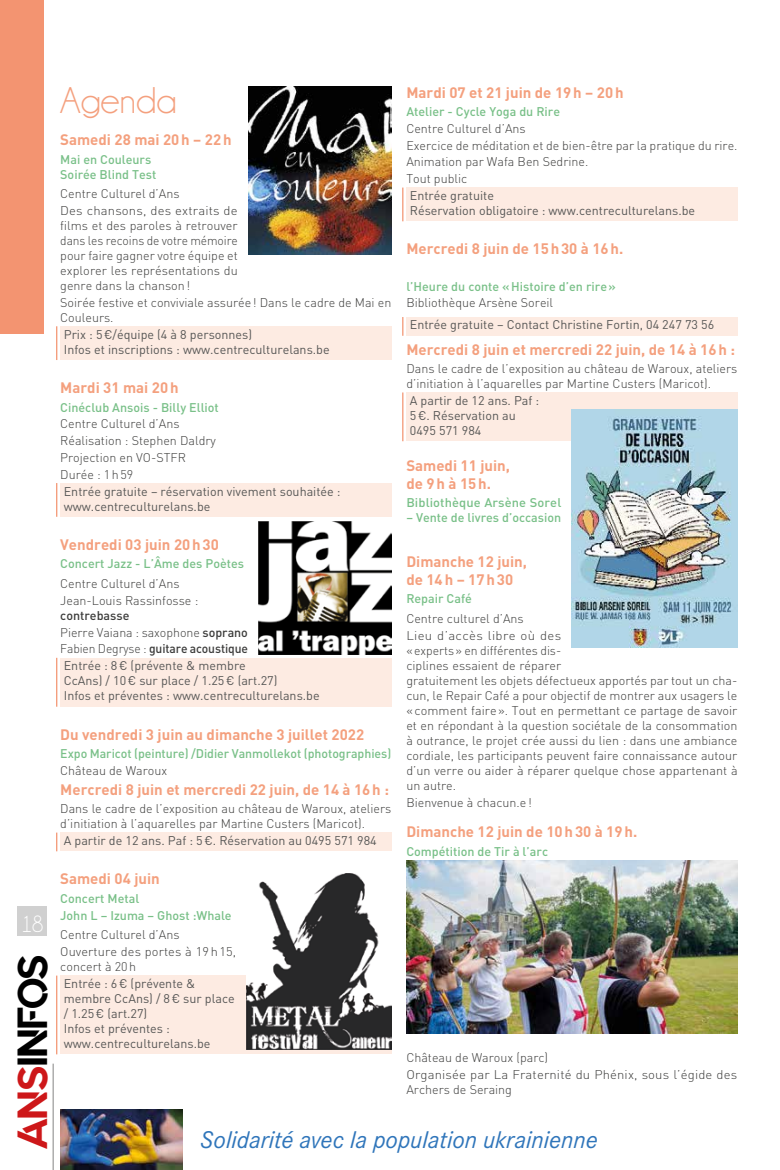
<style>
.page{position:relative;width:780px;height:1170px;background:#fff}
.page>*{position:absolute;margin:0;border:0;box-sizing:border-box;transform-origin:0 0}
.t1{font:41.88px "Quantify";color:#000}
.t2{font:37.5px "Champagne&Limousines";color:#f4a07e}
.t3{font:italic 25px "Corporate S";color:#2f75ba}
.t4{font:23.75px "Champagne&Limousines";color:#fff;scale:.95 1}
.t5{font:700 15px/18px "DIN";color:#f4a07e}
.t6{font:300 12.5px/15px "DIN";color:#3c3c3b}
.t7{font:12.5px/15px "DIN";color:#575756}
.t8{font:500 12.5px/15px "DIN";color:#79c088}
.s1{color:#cd1719}
.s2{font-weight:500}
.s3{font-weight:400;color:#575756}
</style>
<div class="page">
<hr style="left:53px;top:1063px;width:1px;height:106px;background:#9d9d9c">
<div style="left:18px;top:905px;width:29px;height:30px;background:#d0d0d0"></div>
<div style="left:0;top:0;width:44px;height:333px;background:#f39471"></div>
<img style="left:60px;top:1109px;width:122px;height:60px">
<div style="left:60px;top:326px;width:331px;height:34px;background:#fdebe2"></div>
<hr style="left:56px;top:326px;width:1px;height:34px;background:#f39471">
<div style="left:60px;top:483px;width:331px;height:33px;background:#fdebe2"></div>
<hr style="left:56px;top:483px;width:1px;height:33px;background:#f39471">
<div style="left:60px;top:657px;width:331px;height:49px;background:#fdebe2"></div>
<hr style="left:56px;top:657px;width:1px;height:49px;background:#f39471">
<div style="left:60px;top:832px;width:331px;height:19px;background:#fdebe2"></div>
<svg style="left:56px;top:832px;width:1px;height:19px"></svg>
<div style="left:60px;top:975px;width:331px;height:79px;background:#fdebe2"></div>
<hr style="left:56px;top:975px;width:1px;height:79px;background:#f39471">
<div style="left:406px;top:187px;width:331px;height:34px;background:#fdebe2"></div>
<hr style="left:402px;top:187px;width:1px;height:34px;background:#f39471">
<div style="left:406px;top:317px;width:331px;height:19px;background:#fdebe2"></div>
<svg style="left:402px;top:317px;width:1px;height:19px"></svg>
<div style="left:406px;top:392px;width:331px;height:49px;background:#fdebe2"></div>
<hr style="left:402px;top:392px;width:1px;height:49px;background:#f39471">
<img style="left:406px;top:860px;width:331px;height:173px">
<img style="left:248px;top:87px;width:143px;height:167px">
<img style="left:258px;top:521px;width:133px;height:133px">
<img style="left:247px;top:873px;width:144px;height:176px">
<img style="left:572px;top:409px;width:165px;height:238px">
<h3 class="t4" style="left:21px;top:911px;width:25px">18</h3>
<h1 class="t1" style="left:9px;top:1149px;width:197px;rotate:-90deg"><span class="s1">ANS</span>INFOS</h1>
<h2 class="t2" style="left:60px;top:81px;width:118px">Agenda</h2>
<p class="t5" style="left:60px;top:130px;width:173px">Samedi 28 mai 20h – 22h</p>
<p class="t8" style="left:60px;top:151px;width:98px">Mai en Couleurs<br>Soirée Blind Test</p>
<p class="t6" style="left:60px;top:185px;width:179px;line-height:16.8px">Centre Culturel d’Ans<br>Des chansons, des extraits de</p>
<p class="t6" style="left:60px;top:218px;width:179px;text-align:justify">films et des paroles à retrouver dans les recoins de votre mémoire pour faire gagner votre équipe et explorer les représentations du genre dans la chanson!</p>
<p class="t6" style="left:60px;top:295px;width:332px">Soirée festive et conviviale assurée! Dans le cadre de Mai en<br>Couleurs.</p>
<p class="t7" style="left:64px;top:326px;width:267px">Prix : 5€/équipe (4 à 8 personnes)<br>Infos et inscriptions : www.centreculturelans.be</p>
<p class="t5" style="left:60px;top:378px;width:120px">Mardi 31 mai 20h</p>
<p class="t8" style="left:60px;top:399px;width:160px">Cinéclub Ansois - Billy Elliot</p>
<p class="t6" style="left:60px;top:415px;width:157px;line-height:16.8px">Centre Culturel d’Ans<br>Réalisation : Stephen Daldry<br>Projection en VO-STFR<br>Durée : 1h59</p>
<p class="t7" style="left:64px;top:483px;width:278px">Entrée gratuite – réservation vivement souhaitée : www.centreculturelans.be</p>
<p class="t5" style="left:60px;top:534px;width:160px">Vendredi 03 juin 20h30</p>
<p class="t8" style="left:60px;top:556px;width:185px">Concert Jazz - L’Âme des Poètes</p>
<p class="t6" style="left:60px;top:575px;width:140px;line-height:16.8px">Centre Culturel d’Ans<br>Jean-Louis Rassinfosse :</p>
<p class="t6" style="left:60px;top:607px;width:189px;line-height:16.8px"><span class="s2">contrebasse<br></span>Pierre Vaiana : saxophone <span class="s2">soprano<br></span>Fabien Degryse : <span class="s2">guitare acoustique<br></span><span class="s3">Entrée : 8€ (prévente &amp; membre</span></p>
<p class="t7" style="left:64px;top:673px;width:257px">CcAns) / 10€ sur place / 1.25€ (art.27)<br>Infos et préventes : www.centreculturelans.be</p>
<p class="t5" style="left:60px;top:724px;width:305px">Du vendredi 3 juin au dimanche 3 juillet 2022</p>
<p class="t8" style="left:60px;top:745px;width:332px">Expo Maricot (peinture) /Didier Vanmollekot (photographies)</p>
<p class="t6" style="left:60px;top:762px;width:108px">Château de Waroux</p>
<p class="t5" style="left:60px;top:779px;width:330px">Mercredi 8 juin et mercredi 22 juin, de 14 à 16h :</p>
<p class="t6" style="left:60px;top:801px;width:332px">Dans le cadre de l’exposition au château de Waroux, ateliers d’initiation à l’aquarelles par Martine Custers (Maricot).</p>
<p class="t7" style="left:64px;top:832px;width:314px">A partir de 12 ans. Paf : 5€. Réservation au 0495 571 984</p>
<p class="t5" style="left:60px;top:869px;width:101px">Samedi 04 juin</p>
<p class="t8" style="left:60px;top:889px;width:173px;line-height:16.8px">Concert Metal<br>John L – Izuma – Ghost :Whale</p>
<p class="t6" style="left:60px;top:926px;width:177px;line-height:16.8px">Centre Culturel d’Ans<br>Ouverture des portes à 19h15,</p>
<p class="t6" style="left:60px;top:959px;width:77px">concert à 20h</p>
<p class="t7" style="left:64px;top:975px;width:172px">Entrée : 6€ (prévente &amp; membre CcAns) / 8€ sur place / 1.25€ (art.27)<br>Infos et préventes : www.centreculturelans.be</p>
<p class="t5" style="left:406px;top:82px;width:219px">Mardi 07 et 21 juin de 19h – 20h</p>
<p class="t8" style="left:406px;top:104px;width:155px">Atelier - Cycle Yoga du Rire</p>
<p class="t6" style="left:406px;top:120px;width:332px;line-height:16.8px">Centre Culturel d’Ans<br>Exercice de méditation et de bien-être par la pratique du rire.<br>Animation par Wafa Ben Sedrine.<br>Tout public</p>
<p class="t7" style="left:410px;top:188px;width:287px">Entrée gratuite<br>Réservation obligatoire : www.centreculturelans.be</p>
<p class="t5" style="left:406px;top:239px;width:218px">Mercredi 8 juin de 15h30 à 16h.</p>
<p class="t8" style="left:406px;top:278px;width:211px">l’Heure du conte «Histoire d’en rire»</p>
<p class="t6" style="left:406px;top:295px;width:148px">Bibliothèque Arsène Soreil</p>
<p class="t7" style="left:410px;top:317px;width:306px">Entrée gratuite – Contact Christine Fortin, 04 247 73 56</p>
<p class="t5" style="left:406px;top:339px;width:330px">Mercredi 8 juin et mercredi 22 juin, de 14 à 16h :</p>
<p class="t6" style="left:406px;top:361px;width:332px">Dans le cadre de l’exposition au château de Waroux, ateliers d’initiation à l’aquarelles par Martine Custers (Maricot).</p>
<p class="t7" style="left:410px;top:392px;width:131px">A partir de 12 ans. Paf :<br>5€. Réservation au<br>0495 571 984</p>
<p class="t5" style="left:406px;top:455px;width:105px">Samedi 11 juin, de 9h à 15h.</p>
<p class="t8" style="left:406px;top:495px;width:156px">Bibliothèque Arsène Sorel</p>
<p class="t8" style="left:406px;top:510px;width:156px">– Vente de livres d’occasion</p>
<p class="t5" style="left:406px;top:551px;width:122px">Dimanche 12 juin, de 14h – 17h30</p>
<p class="t8" style="left:406px;top:591px;width:67px">Repair Café</p>
<p class="t6" style="left:406px;top:610px;width:156px;line-height:16.8px">Centre culturel d’Ans<br>Lieu d’accès libre où des</p>
<p class="t6" style="left:406px;top:643px;width:333px">«experts» en différentes dis-<br>ciplines essaient de réparer<br>gratuitement les objets défectueux apportés par tout un cha&shy;cun, le Repair Café a pour objectif de montrer aux usagers le «comment faire». Tout en permettant ce partage de savoir et en répondant à la question sociétale de la consommation à outrance, le projet crée aussi du lien : dans une ambiance cordiale, les participants peuvent faire connaissance autour d’un verre ou aider à réparer quelque chose appartenant à un autre.</p>
<p class="t6" style="left:406px;top:794px;width:127px">Bienvenue à chacun.e!</p>
<p class="t5" style="left:406px;top:822px;width:232px">Dimanche 12 juin de 10h30 à 19h.</p>
<p class="t8" style="left:406px;top:843px;width:143px">Compétition de Tir à l’arc</p>
<p class="t6" style="left:406px;top:1049px;width:332px;line-height:16.8px">Château de Waroux (parc)<br>Organisée par La Fraternité du Phénix, sous l’égide des</p>
<p class="t6" style="left:406px;top:1081px;width:107px">Archers de Seraing</p>
<h3 class="t3" style="left:200px;top:1125px;width:399px">Solidarité avec la population ukrainienne</h3>
</div>
